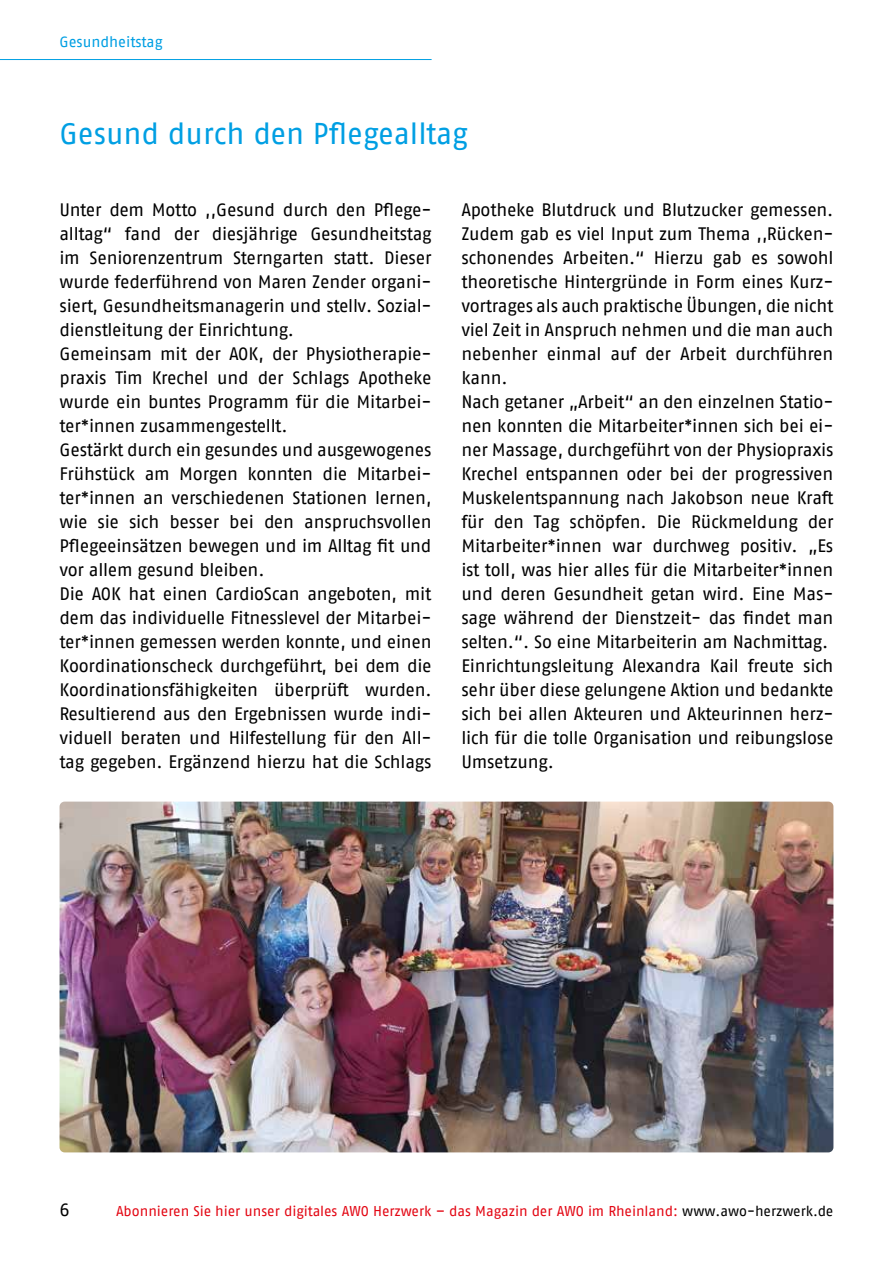
<style>
.page{position:relative;width:893px;height:1263px;background:#fff}
.page>*{position:absolute;margin:0;border:0;box-sizing:border-box;transform-origin:0 0}
.t1{font:30px "AWO Fago Office";color:#009fe3}
.t2{font:18px/24px "AWO Fago Office";letter-spacing:-.01em;color:#000}
.t3{font:15px "AWO Fago Office";letter-spacing:-.005em;color:#009fe3}
.t4{font:14.25px "AWO Fago Office";color:#e30613}
.s1{color:#000}
</style>
<div class="page">
<hr style="left:0;top:59px;width:432px;height:1px;background:#009fe3">
<img style="left:60px;top:801px;width:773px;height:351px">
<p class="t3" style="left:60px;top:33px;width:104px">Gesundheitstag</p>
<h1 class="t1" style="left:60px;top:117px;width:410px">Gesund durch den Pflegealltag</h1>
<p class="t2" style="left:60px;top:198px;width:374px">Unter dem Motto ,,Gesund durch den Pflege&shy;alltag“ fand der diesjährige Gesundheitstag im Seniorenzentrum Sterngarten statt. Dieser wurde federführend von Maren Zender organi&shy;siert, Gesundheitsmanagerin und stellv. Sozial&shy;dienstleitung der Einrichtung.<br>Gemeinsam mit der AOK, der Physiotherapie&shy;praxis Tim Krechel und der Schlags Apotheke wurde ein buntes Programm für die Mitarbei&shy;ter*innen zusammengestellt.<br>Gestärkt durch ein gesundes und ausgewogenes Frühstück am Morgen konnten die Mitarbei&shy;ter*innen an verschiedenen Stationen lernen, wie sie sich besser bei den anspruchsvollen Pflegeeinsätzen bewegen und im Alltag fit und vor allem gesund bleiben.<br>Die AOK hat einen CardioScan angeboten, mit dem das individuelle Fitnesslevel der Mitarbei&shy;ter*innen gemessen werden konnte, und einen Koordinationscheck durchgeführt, bei dem die Koordinationsfähigkeiten überprüft wurden.<br>Resultierend aus den Ergebnissen wurde indi&shy;viduell beraten und Hilfestellung für den All&shy;tag gegeben. Ergänzend hierzu hat die Schlags</p>
<p class="t2" style="left:461px;top:198px;width:374px">Apotheke Blutdruck und Blutzucker gemessen.<br>Zudem gab es viel Input zum Thema ,,Rücken&shy;schonendes Arbeiten.“ Hierzu gab es sowohl theoretische Hintergründe in Form eines Kurz&shy;vortrages als auch praktische Übungen, die nicht viel Zeit in Anspruch nehmen und die man auch nebenher einmal auf der Arbeit durchführen kann.<br>Nach getaner „Arbeit“ an den einzelnen Statio&shy;nen konnten die Mitarbeiter*innen sich bei ei&shy;ner Massage, durchgeführt von der Physiopraxis Krechel entspannen oder bei der progressiven Muskelentspannung nach Jakobson neue Kraft für den Tag schöpfen. Die Rückmeldung der Mitarbeiter*innen war durchweg positiv. „Es ist toll, was hier alles für die Mitarbeiter*innen und deren Gesundheit getan wird. Eine Mas&shy;sage während der Dienstzeit- das findet man selten.“. So eine Mitarbeiterin am Nachmittag.<br>Einrichtungsleitung Alexandra Kail freute sich sehr über diese gelungene Aktion und bedankte sich bei allen Akteuren und Akteurinnen herz&shy;lich für die tolle Organisation und reibungslose Umsetzung.</p>
<p class="t2" style="left:60px;top:1197px;width:12px">6</p>
<p class="t4" style="left:116px;top:1202px;width:719px">Abonnieren Sie hier unser digitales AWO Herzwerk – das Magazin der AWO im Rheinland: <span class="s1">www.awo-herzwerk.de</span></p>
</div>
